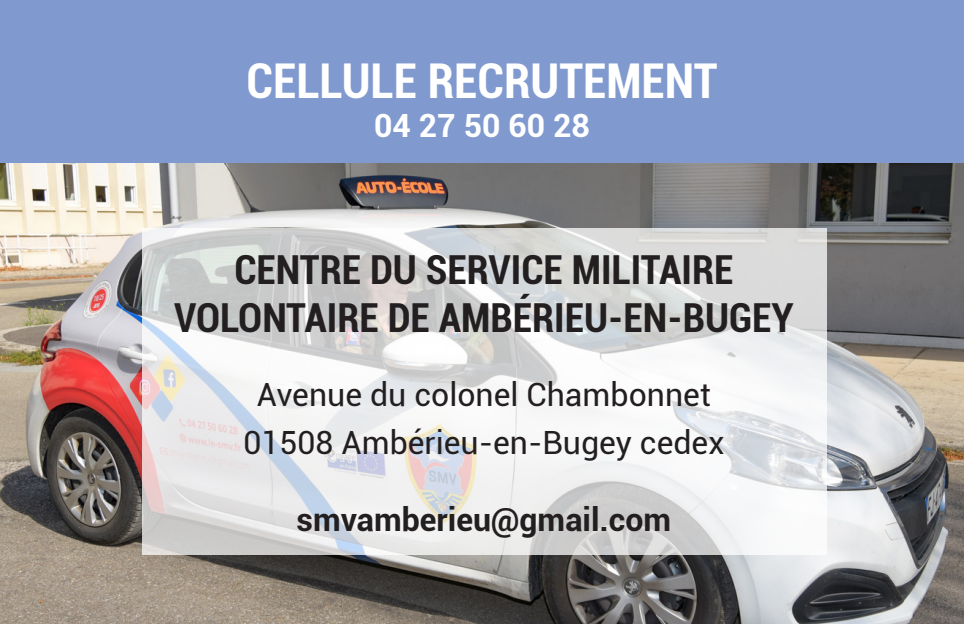
<style>
.page{position:relative;width:964px;height:624px;background:#fff}
.page>*{position:absolute;margin:0;border:0;box-sizing:border-box;transform-origin:0 0}
.t1{font:700 condensed 48px "Roboto";color:#fff}
.t2{font:700 condensed 40px/48px "Roboto";color:#231f20;text-align:center}
.t3{font:32px "Roboto";color:#231f20}
.t4{font:700 32px "Roboto";color:#231f20}
.t5{font:700 32px "Roboto";color:#fff}
</style>
<div class="page">
<img style="left:0;top:162px;width:964px;height:462px">
<div style="left:0;top:0;width:964px;height:162px;background:#809acf"></div>
<svg style="left:143px;top:228px;width:684px;height:326px"></svg>
<p class="t1" style="left:246px;top:48px;width:472px">CELLULE RECRUTEMENT</p>
<p class="t5" style="left:374px;top:103px;width:217px">04 27 50 60 28</p>
<p class="t2" style="left:174px;top:244px;width:621px">CENTRE DU SERVICE MILITAIRE<br>VOLONTAIRE DE AMBÉRIEU-EN-BUGEY</p>
<p class="t3" style="left:257px;top:372px;width:455px">Avenue du colonel Chambonnet</p>
<p class="t3" style="left:243px;top:420px;width:482px">01508 Ambérieu-en-Bugey cedex</p>
<p class="t4" style="left:297px;top:497px;width:376px">smvamberieu@gmail.com</p>
</div>
